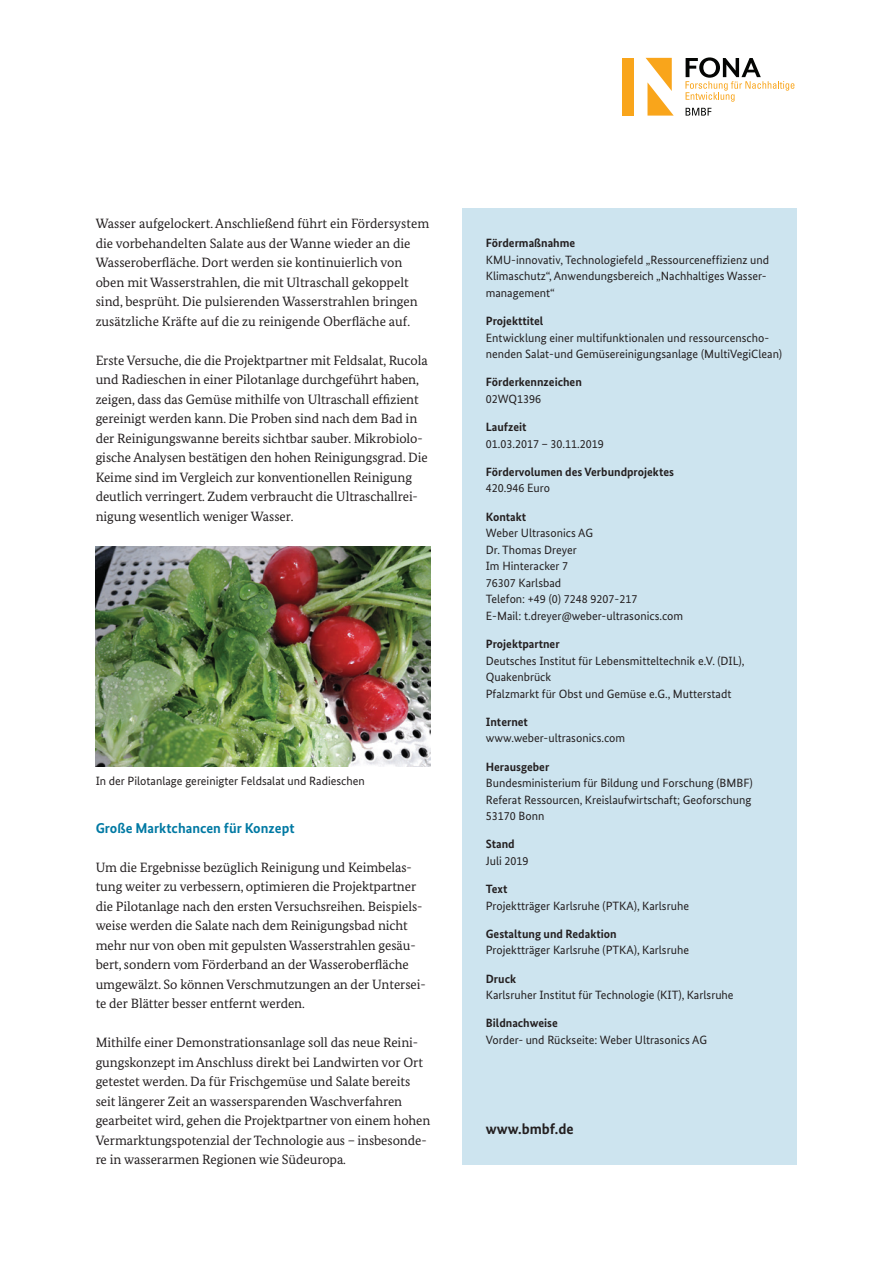
<style>
.page{position:relative;width:893px;height:1263px;background:#fff}
.page>*{position:absolute;margin:0;border:0;box-sizing:border-box;transform-origin:0 0}
.www_bmbf_de{font:700 15px "Bundes Sans";color:#231f20}
.Zwischentitel{font:700 14.25px "Bundes Sans";color:#0079a3}
.Fließtext{font:13.5px/19.5px "Bundes Serif";letter-spacing:-.005em;color:#231f20}
.Kastentext{font:12px/16.5px "Bundes Sans";color:#231f20}
.Kastentext-2{font:700 12px "Bundes Sans";color:#231f20}
.Abb{font:12px "Bundes Sans";color:#231f20}
</style>
<div class="page">
<div style="left:462px;top:209px;width:335px;height:956px;background:#cde4ef"></div>
<img style="left:96px;top:547px;width:335px;height:220px">
<div style="left:622px;top:58px;width:12px;height:58px;background:#f9a51b"></div>
<svg style="left:646px;top:58px;width:28px;height:58px"></svg>
<svg style="left:686px;top:108px;width:25px;height:8px"></svg>
<svg style="left:685px;top:57px;width:109px;height:45px"></svg>
<p class="Fließtext" style="left:96px;top:214px;width:335px">Wasser aufgelockert. Anschließend führt ein Fördersystem die vorbehandelten Salate aus der Wanne wieder an die Wasseroberfläche. Dort werden sie kontinuierlich von oben mit Wasserstrahlen, die mit Ultraschall gekoppelt sind, besprüht. Die pulsierenden Wasserstrahlen bringen</p>
<p class="Fließtext" style="left:96px;top:311px;width:316px">zusätzliche Kräfte auf die zu reinigende Oberfläche auf.</p>
<p class="Fließtext" style="left:96px;top:350px;width:334px">Erste Versuche, die die Projektpartner mit Feldsalat, Rucola und Radieschen in einer Pilotanlage durchgeführt haben, zeigen, dass das Gemüse mithilfe von Ultraschall effizient gereinigt werden kann. Die Proben sind nach dem Bad in der Reinigungswanne bereits sichtbar sauber. Mikrobiolo&shy;gische Analysen bestätigen den hohen Reinigungsgrad. Die Keime sind im Vergleich zur konventionellen Reinigung deutlich verringert. Zudem verbraucht die Ultraschallrei&shy;nigung wesentlich weniger Wasser.</p>
<p class="Abb" style="left:96px;top:774px;width:271px">In der Pilotanlage gereinigter Feldsalat und Radieschen</p>
<h3 class="Zwischentitel" style="left:96px;top:819px;width:200px">Große Marktchancen für Konzept</h3>
<p class="Fließtext" style="left:96px;top:857px;width:331px">Um die Ergebnisse bezüglich Reinigung und Keimbelas&shy;tung weiter zu verbessern, optimieren die Projektpartner die Pilotanlage nach den ersten Versuchsreihen. Beispiels&shy;weise werden die Salate nach dem Reinigungsbad nicht mehr nur von oben mit gepulsten Wasserstrahlen gesäu&shy;bert, sondern vom Förderband an der Wasseroberfläche umgewälzt. So können Verschmutzungen an der Untersei&shy;te der Blätter besser entfernt werden.</p>
<p class="Fließtext" style="left:96px;top:1033px;width:336px">Mithilfe einer Demonstrationsanlage soll das neue Reini&shy;gungskonzept im Anschluss direkt bei Landwirten vor Ort getestet werden. Da für Frischgemüse und Salate bereits seit längerer Zeit an wassersparenden Waschverfahren gearbeitet wird, gehen die Projektpartner von einem hohen Vermarktungspotenzial der Technologie aus – insbesonde&shy;re in wasserarmen Regionen wie Südeuropa.</p>
<p class="Kastentext-2" style="left:486px;top:236px;width:91px">Fördermaßnahme</p>
<p class="Kastentext" style="left:486px;top:251px;width:285px">KMU-innovativ, Technologiefeld „Ressourceneffizienz und<br>Klimaschutz“, Anwendungsbereich „Nachhaltiges Wasser&shy;management“</p>
<p class="Kastentext-2" style="left:486px;top:314px;width:59px">Projekttitel</p>
<p class="Kastentext" style="left:486px;top:329px;width:298px">Entwicklung einer multifunktionalen und ressourcenscho&shy;nenden Salat-und Gemüsereinigungsanlage (MultiVegiClean)</p>
<p class="Kastentext-2" style="left:486px;top:375px;width:98px">Förderkennzeichen</p>
<p class="Kastentext" style="left:486px;top:390px;width:57px">02WQ1396</p>
<p class="Kastentext-2" style="left:486px;top:420px;width:42px">Laufzeit</p>
<p class="Kastentext" style="left:486px;top:435px;width:119px">01.03.2017 – 30.11.2019</p>
<p class="Kastentext-2" style="left:486px;top:464px;width:190px">Fördervolumen des Verbundprojektes</p>
<p class="Kastentext" style="left:486px;top:480px;width:66px">420.946 Euro</p>
<p class="Kastentext-2" style="left:486px;top:509px;width:42px">Kontakt</p>
<p class="Kastentext" style="left:486px;top:525px;width:109px">Weber Ultrasonics AG</p>
<p class="Kastentext" style="left:486px;top:541px;width:93px">Dr. Thomas Dreyer</p>
<p class="Kastentext" style="left:486px;top:558px;width:84px">Im Hinteracker 7</p>
<p class="Kastentext" style="left:486px;top:574px;width:77px">76307 Karlsbad</p>
<p class="Kastentext" style="left:486px;top:591px;width:153px">Telefon: +49 (0) 7248 9207-217</p>
<p class="Kastentext" style="left:486px;top:607px;width:199px">E-Mail: t.dreyer@weber-ultrasonics.com</p>
<p class="Kastentext-2" style="left:486px;top:636px;width:75px">Projektpartner</p>
<p class="Kastentext" style="left:486px;top:652px;width:260px">Deutsches Institut für Lebensmitteltechnik e.V. (DIL),<br>Quakenbrück</p>
<p class="Kastentext" style="left:486px;top:685px;width:247px">Pfalzmarkt für Obst und Gemüse e.G., Mutterstadt</p>
<p class="Kastentext-2" style="left:486px;top:714px;width:44px">Internet</p>
<p class="Kastentext" style="left:486px;top:730px;width:141px">www.weber-ultrasonics.com</p>
<p class="Kastentext-2" style="left:486px;top:759px;width:65px">Herausgeber</p>
<p class="Kastentext" style="left:486px;top:774px;width:268px">Bundesministerium für Bildung und Forschung (BMBF)</p>
<p class="Kastentext" style="left:486px;top:791px;width:267px">Referat Ressourcen, Kreislaufwirtschaft; Geoforschung</p>
<p class="Kastentext" style="left:486px;top:807px;width:60px">53170 Bonn</p>
<p class="Kastentext-2" style="left:486px;top:837px;width:30px">Stand</p>
<p class="Kastentext" style="left:486px;top:852px;width:44px">Juli 2019</p>
<p class="Kastentext-2" style="left:486px;top:881px;width:23px">Text</p>
<p class="Kastentext" style="left:486px;top:897px;width:205px">Projektträger Karlsruhe (PTKA), Karlsruhe</p>
<p class="Kastentext-2" style="left:486px;top:926px;width:132px">Gestaltung und Redaktion</p>
<p class="Kastentext" style="left:486px;top:942px;width:205px">Projektträger Karlsruhe (PTKA), Karlsruhe</p>
<p class="Kastentext-2" style="left:486px;top:971px;width:32px">Druck</p>
<p class="Kastentext" style="left:486px;top:986px;width:249px">Karlsruher Institut für Technologie (KIT), Karlsruhe</p>
<p class="Kastentext-2" style="left:486px;top:1016px;width:74px">Bildnachweise</p>
<p class="Kastentext" style="left:486px;top:1031px;width:223px">Vorder- und Rückseite: Weber Ultrasonics AG</p>
<p class="www_bmbf_de" style="left:486px;top:1120px;width:89px">www.bmbf.de</p>
</div>
